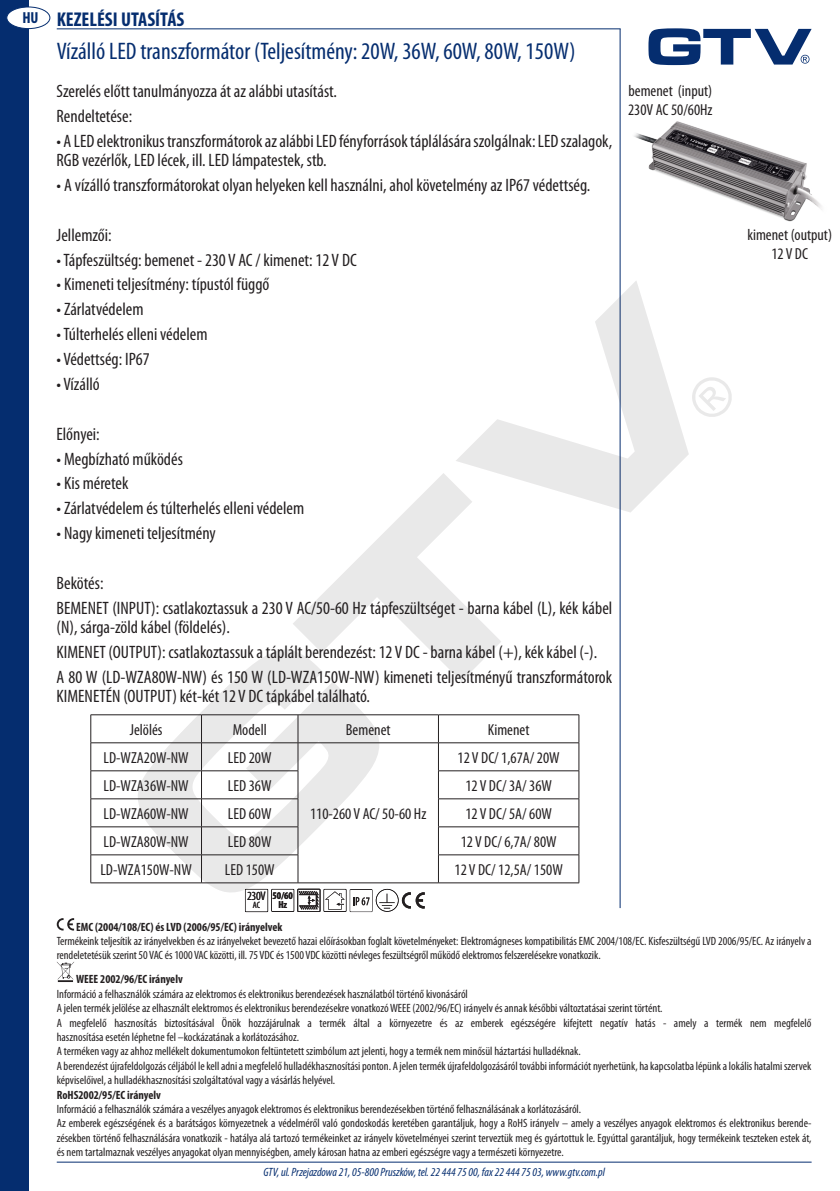
<style>
.page{position:relative;width:840px;height:1191px;background:#fff}
.page>*{position:absolute;margin:0;border:0;box-sizing:border-box;transform-origin:0 0}
.t1{font:condensed 24px "Myriad Pro";color:#052d6f}
.t2{font:700 condensed 20px "Myriad Pro";color:#052d6f}
.t3{font:condensed 18px/19.2px "Myriad Pro";color:#231f20}
.t4{font:condensed 16px "Myriad Pro";color:#231f20}
.t5{font:700 condensed 16px "Myriad Pro";color:#052d6f}
.t6{font:condensed 12.4px "Myriad Pro";color:#231f20}
.t7{font:condensed 12px/14.4px "Myriad Pro";color:#231f20}
.t8{font:700 condensed 12px "Myriad Pro";color:#231f20}
.t9{font:italic condensed 12px "Myriad Pro";color:#052d6f}
.t10{font:700 condensed 10.2px/9.2px "Myriad Pro";color:#231f20;text-align:center}
.t11{font:condensed 9.2px "Myriad Pro";color:#231f20}
</style>
<div class="page">
<hr style="left:57px;top:28px;width:563px;height:1px;background:#052d6f">
<hr style="left:619px;top:29px;width:1px;height:879px;background:#052d6f">
<hr style="left:57px;top:1161px;width:754px;height:1px;background:#052d6f">
<div style="left:0;top:0;width:28px;height:1191px;background:#052d6f"></div>
<svg style="left:57px;top:918px;width:17px;height:12px"></svg>
<svg style="left:57px;top:962px;width:17px;height:20px"></svg>
<svg style="left:136px;top:280px;width:552px;height:615px"></svg>
<svg style="left:692px;top:377px;width:39px;height:40px"></svg>
<svg style="left:648px;top:28px;width:163px;height:37px"></svg>
<div style="left:7px;top:7px;width:43px;height:22px;background:#fff;border-radius:50%"></div>
<div style="left:6px;top:7px;width:44px;height:22px;border:1px solid #052d6f;border-radius:50%"></div>
<hr style="left:90px;top:714px;width:111px;height:1px;background:#231f20">
<hr style="left:201px;top:714px;width:97px;height:1px;background:#231f20">
<hr style="left:298px;top:714px;width:140px;height:1px;background:#231f20">
<hr style="left:438px;top:714px;width:141px;height:1px;background:#231f20">
<hr style="left:90px;top:742px;width:111px;height:1px;background:#231f20">
<hr style="left:201px;top:742px;width:97px;height:1px;background:#231f20">
<hr style="left:298px;top:742px;width:140px;height:1px;background:#231f20">
<hr style="left:438px;top:742px;width:141px;height:1px;background:#231f20">
<hr style="left:90px;top:770px;width:111px;height:1px;background:#231f20">
<hr style="left:201px;top:770px;width:97px;height:1px;background:#231f20">
<hr style="left:438px;top:770px;width:141px;height:1px;background:#231f20">
<hr style="left:90px;top:798px;width:111px;height:1px;background:#231f20">
<hr style="left:201px;top:798px;width:97px;height:1px;background:#231f20">
<hr style="left:438px;top:798px;width:141px;height:1px;background:#231f20">
<hr style="left:90px;top:826px;width:111px;height:1px;background:#231f20">
<hr style="left:201px;top:826px;width:97px;height:1px;background:#231f20">
<hr style="left:438px;top:826px;width:141px;height:1px;background:#231f20">
<hr style="left:90px;top:854px;width:111px;height:1px;background:#231f20">
<svg style="left:90px;top:715px;width:1px;height:167px"></svg>
<hr style="left:201px;top:854px;width:97px;height:1px;background:#231f20">
<svg style="left:201px;top:715px;width:1px;height:167px"></svg>
<svg style="left:297px;top:715px;width:1px;height:167px"></svg>
<hr style="left:438px;top:854px;width:141px;height:1px;background:#231f20">
<svg style="left:438px;top:715px;width:1px;height:167px"></svg>
<svg style="left:578px;top:715px;width:1px;height:167px"></svg>
<hr style="left:90px;top:882px;width:111px;height:1px;background:#231f20">
<hr style="left:201px;top:882px;width:97px;height:1px;background:#231f20">
<hr style="left:298px;top:882px;width:140px;height:1px;background:#231f20">
<hr style="left:438px;top:882px;width:141px;height:1px;background:#231f20">
<img style="left:634px;top:121px;width:188px;height:101px">
<svg style="left:245px;top:889px;width:179px;height:23px"></svg>
<p class="t5" style="left:22px;top:8px;width:18px">HU</p>
<p class="t2" style="left:57px;top:7px;width:129px">KEZELÉSI UTASÍTÁS</p>
<p class="t1" style="left:57px;top:37px;width:520px">Vízálló LED transzformátor (Teljesítmény: 20W, 36W, 60W, 80W, 150W)</p>
<p class="t3" style="left:57px;top:81px;width:282px">Szerelés előtt tanulmányozza át az alábbi utasítást.</p>
<p class="t3" style="left:57px;top:106px;width:77px">Rendeltetése:</p>
<p class="t3" style="left:57px;top:131px;width:557px">• A LED elektronikus transzformátorok az alábbi LED fényforrások táplálására szolgálnak: LED szalagok,<br>RGB vezérlők, LED lécek, ill. LED lámpatestek, stb.</p>
<p class="t3" style="left:57px;top:175px;width:535px">• A vízálló transzformátorokat olyan helyeken kell használni, ahol követelmény az IP67 védettség.</p>
<p class="t3" style="left:57px;top:225px;width:56px">Jellemzői:</p>
<p class="t3" style="left:57px;top:250px;width:301px">• Tápfeszültség: bemenet - 230 V AC / kimenet: 12 V DC</p>
<p class="t3" style="left:57px;top:275px;width:214px">• Kimeneti teljesítmény: típustól függő</p>
<p class="t3" style="left:57px;top:299px;width:88px">• Zárlatvédelem</p>
<p class="t3" style="left:57px;top:324px;width:152px">• Túlterhelés elleni védelem</p>
<p class="t3" style="left:57px;top:349px;width:95px">• Védettség: IP67</p>
<p class="t3" style="left:57px;top:374px;width:45px">• Vízálló</p>
<p class="t3" style="left:57px;top:424px;width:45px">Előnyei:</p>
<p class="t3" style="left:57px;top:449px;width:128px">• Megbízható működés</p>
<p class="t3" style="left:57px;top:473px;width:73px">• Kis méretek</p>
<p class="t3" style="left:57px;top:498px;width:249px">• Zárlatvédelem és túlterhelés elleni védelem</p>
<p class="t3" style="left:57px;top:523px;width:160px">• Nagy kimeneti teljesítmény</p>
<p class="t3" style="left:57px;top:573px;width:48px">Bekötés:</p>
<p class="t3" style="left:57px;top:598px;width:557px">BEMENET (INPUT): csatlakoztassuk a 230 V AC/50-60 Hz tápfeszültséget - barna kábel (L), kék kábel (N), sárga-zöld kábel (földelés).</p>
<p class="t3" style="left:57px;top:642px;width:542px">KIMENET (OUTPUT): csatlakoztassuk a táplált berendezést: 12 V DC - barna kábel (+), kék kábel (-).</p>
<p class="t3" style="left:57px;top:667px;width:556px">A 80 W (LD-WZA80W-NW) és 150 W (LD-WZA150W-NW) kimeneti teljesítményű transzformátorok<br>KIMENETÉN (OUTPUT) két-két 12 V DC tápkábel található.</p>
<p class="t4" style="left:130px;top:720px;width:34px">Jelölés</p>
<p class="t4" style="left:232px;top:720px;width:36px">Modell</p>
<p class="t4" style="left:345px;top:720px;width:46px">Bemenet</p>
<p class="t4" style="left:487px;top:720px;width:43px">Kimenet</p>
<p class="t4" style="left:103px;top:748px;width:87px">LD-WZA20W-NW</p>
<p class="t4" style="left:228px;top:748px;width:45px">LED 20W</p>
<p class="t4" style="left:457px;top:748px;width:103px">12 V DC/ 1,67A/ 20W</p>
<p class="t4" style="left:103px;top:776px;width:87px">LD-WZA36W-NW</p>
<p class="t4" style="left:228px;top:776px;width:45px">LED 36W</p>
<p class="t4" style="left:465px;top:776px;width:88px">12 V DC/ 3A/ 36W</p>
<p class="t4" style="left:103px;top:804px;width:87px">LD-WZA60W-NW</p>
<p class="t4" style="left:228px;top:804px;width:45px">LED 60W</p>
<p class="t4" style="left:465px;top:804px;width:88px">12 V DC/ 5A/ 60W</p>
<p class="t4" style="left:103px;top:832px;width:87px">LD-WZA80W-NW</p>
<p class="t4" style="left:228px;top:832px;width:45px">LED 80W</p>
<p class="t4" style="left:460px;top:832px;width:97px">12 V DC/ 6,7A/ 80W</p>
<p class="t4" style="left:100px;top:860px;width:93px">LD-WZA150W-NW</p>
<p class="t4" style="left:225px;top:860px;width:51px">LED 150W</p>
<p class="t4" style="left:454px;top:860px;width:110px">12 V DC/ 12,5A/ 150W</p>
<p class="t4" style="left:310px;top:804px;width:118px">110-260 V AC/ 50-60 Hz</p>
<p class="t6" style="left:247px;top:888px;width:20px">230V</p>
<p class="t11" style="left:253px;top:899px;width:9px">AC</p>
<p class="t10" style="left:272px;top:891px;width:22px">50/60<br>Hz</p>
<p class="t4" style="left:628px;top:81px;width:85px">bemenet (input)</p>
<p class="t4" style="left:627px;top:100px;width:86px">230V AC 50/60Hz</p>
<p class="t4" style="left:747px;top:225px;width:86px">kimenet (output)</p>
<p class="t4" style="left:771px;top:244px;width:38px">12 V DC</p>
<p class="t8" style="left:76px;top:919px;width:208px">EMC (2004/108/EC) és LVD (2006/95/EC) irányelvek</p>
<p class="t7" style="left:57px;top:933px;width:756px">Termékeink teljesítik az irányelvekben és az irányelveket bevezető hazai előírásokban foglalt követelményeket: Elektromágneses kompatibilitás EMC 2004/108/EC. Kisfeszültségű LVD 2006/95/EC. Az irányelv a rendeletetésük szerint 50 VAC és 1000 VAC közötti, ill. 75 VDC és 1500 VDC közötti névleges feszültségről működő elektromos felszerelésekre vonatkozik.</p>
<p class="t8" style="left:76px;top:971px;width:108px">WEEE 2002/96/EC irányelv</p>
<p class="t7" style="left:57px;top:986px;width:412px">Információ a felhasználók számára az elektromos és elektronikus berendezések használatból történő kivonásáról</p>
<p class="t7" style="left:57px;top:1000px;width:607px">A jelen termék jelölése az elhasznált elektromos és elektronikus berendezésekre vonatkozó WEEE (2002/96/EC) irányelv és annak későbbi változtatásai szerint történt.</p>
<p class="t7" style="left:57px;top:1015px;width:755px">A megfelelő hasznosítás biztosításával Önök hozzájárulnak a termék által a környezetre és az emberek egészségére kifejtett negatív hatás - amely a termék nem megfelelő hasznosítása esetén léphetne fel –kockázatának a korlátozásához.</p>
<p class="t7" style="left:57px;top:1044px;width:525px">A terméken vagy az ahhoz mellékelt dokumentumokon feltüntetett szimbólum azt jelenti, hogy a termék nem minősül háztartási hulladéknak.</p>
<p class="t7" style="left:57px;top:1058px;width:755px">A berendezést újrafeldolgozás céljából le kell adni a megfelelő hulladékhasznosítási ponton. A jelen termék újrafeldolgozásáról további információt nyerhetünk, ha kapcsolatba lépünk a lokális hatalmi szervek képviselőivel, a hulladékhasznosítási szolgáltatóval vagy a vásárlás helyével.</p>
<p class="t8" style="left:57px;top:1087px;width:106px">RoHS2002/95/EC irányelv</p>
<p class="t7" style="left:57px;top:1101px;width:525px">Információ a felhasználók számára a veszélyes anyagok elektromos és elektronikus berendezésekben történő felhasználásának a korlátozásáról.</p>
<p class="t7" style="left:57px;top:1116px;width:756px;text-align:justify">Az emberek egészségének és a barátságos környezetnek a védelméről való gondoskodás keretében garantáljuk, hogy a RoHS irányelv – amely a veszélyes anyagok elektromos és elektronikus berende&shy;zésekben történő felhasználására vonatkozik - hatálya alá tartozó termékeinket az irányelv követelményei szerint terveztük meg és gyártottuk le. Egyúttal garantáljuk, hogy termékeink teszteken estek át, és nem tartalmaznak veszélyes anyagokat olyan mennyiségben, amely károsan hatna az emberi egészségre vagy a természeti környezetre.</p>
<p class="t9" style="left:263px;top:1164px;width:343px">GTV, ul. Przejazdowa 21, 05-800 Pruszków, tel. 22 444 75 00, fax 22 444 75 03, www.gtv.com.pl</p>
</div>
